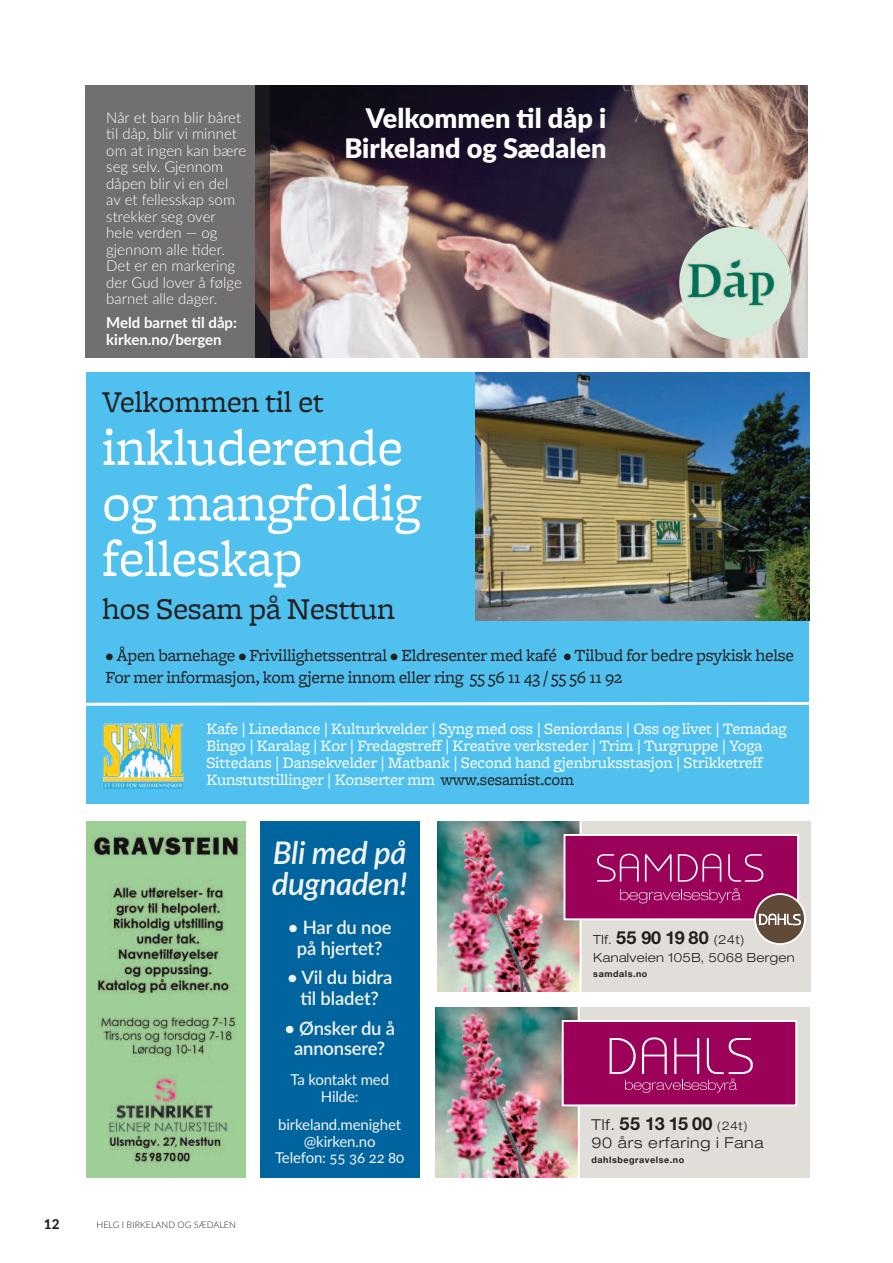
<style>
.page{position:relative;width:893px;height:1263px;background:#fff}
.page>*{position:absolute;margin:0;border:0;box-sizing:border-box;transform-origin:0 0}
.t1{font:54px/55.5px "Freight Micro";letter-spacing:-.01em;color:#fff}
.t2{font:31.5px "Freight Micro";letter-spacing:-.01em;color:#231f20}
.t3{font:italic 600 31.2px/31.5px "Lato";letter-spacing:-.01em;color:#f2f3f4}
.t4{font:900 27px/29.5px "Lato";color:#fff;text-align:right}
.t5{font:600 18.45px/20.7px "Lato";letter-spacing:-.01em;color:#f2f3f4;text-align:center}
.t6{font:700 18px "Helvetica Neue LT Std";color:#231f20}
.t7{font:17.7px/21.6px "Freight Micro";letter-spacing:-.015em;color:#231f20}
.t8{font:16.5px/17.1px "Freight Micro";letter-spacing:-.01em;color:#fff}
.t9{font:300 15px/16.5px "Lato";color:#fff}
.t10{font:15px/16.5px "Lato";letter-spacing:-.01em;color:#f2f3f4;text-align:center}
.t11{font:700 15px/16.5px "Lato";color:#fff}
.t12{font:300 expanded 15px "Helvetica Neue LT Std";letter-spacing:.05em;color:#231f20}
.t13{font:800 13.5px "Lato";color:#231f20}
.t14{font:300 expanded 12.6px/18px "Helvetica Neue LT Std";letter-spacing:.02em;color:#231f20}
.t15{font:700 9px "Helvetica Neue LT Std";letter-spacing:.06em;color:#231f20}
.t16{font:300 9px "Lato";color:#231f20}
.s1{color:#231f20}
.s2{font-weight:300;font-stretch:expanded;font-size:15px}
.s3{font-weight:300;font-stretch:expanded;font-size:12px}
.s4{font-weight:700;font-stretch:normal;font-size:18px}
</style>
<div class="page">
<div style="left:260px;top:822px;width:159px;height:356px;background:#00659e"></div>
<img style="left:86px;top:822px;width:159px;height:356px">
<img style="left:435px;top:1008px;width:143px;height:170px">
<div style="left:579px;top:1008px;width:230px;height:170px;background:#e1ded9"></div>
<hr style="left:578px;top:1008px;width:2px;height:170px;background:#fff">
<div style="left:563px;top:1021px;width:233px;height:84px;background:#9c0159"></div>
<svg style="left:610px;top:1037px;width:143px;height:56px"></svg>
<div style="left:562px;top:1020px;width:235px;height:86px;border:2px solid #fff"></div>
<img style="left:437px;top:822px;width:142px;height:170px">
<div style="left:581px;top:822px;width:230px;height:170px;background:#e1ded9"></div>
<hr style="left:579px;top:822px;width:3px;height:170px;background:#fff">
<div style="left:564px;top:835px;width:234px;height:84px;background:#9c0159"></div>
<svg style="left:620px;top:888px;width:121px;height:15px"></svg>
<svg style="left:728px;top:854px;width:35px;height:28px"></svg>
<svg style="left:597px;top:854px;width:42px;height:28px"></svg>
<svg style="left:678px;top:854px;width:43px;height:28px"></svg>
<svg style="left:645px;top:854px;width:27px;height:27px"></svg>
<div style="left:564px;top:834px;width:235px;height:86px;border:2px solid #fff"></div>
<svg style="left:754px;top:893px;width:52px;height:52px"></svg>
<div style="left:756px;top:895px;width:48px;height:48px;background:#614b38;border-radius:50%"></div>
<svg style="left:759px;top:914px;width:42px;height:11px"></svg>
<div style="left:86px;top:372px;width:722px;height:431px;background:#50c1ef"></div>
<img style="left:103px;top:724px;width:81px;height:65px">
<img style="left:476px;top:372px;width:333px;height:249px">
<svg style="left:86px;top:700px;width:723px;height:7px"></svg>
<img style="left:270px;top:86px;width:538px;height:271px">
<div style="left:85px;top:85px;width:185px;height:272px;background:#231f20;opacity:.64"></div>
<img style="left:776px;top:244px;width:15px;height:69px">
<img style="left:679px;top:227px;width:112px;height:112px;border-radius:50%">
<p class="t9" style="left:106px;top:109px;width:141px">Når et barn blir båret til dåp, blir vi minnet om at ingen kan bære seg selv. Gjennom dåpen blir vi en del av et fellesskap som strekker seg over hele verden — og gjennom alle tider.<br>Det er en markering der Gud lover å følge barnet alle dager.</p>
<p class="t11" style="left:106px;top:315px;width:132px">Meld barnet til dåp: kirken.no/bergen</p>
<h3 class="t4" style="left:344px;top:104px;width:263px">Velkommen til dåp i<br>Birkeland og Sædalen</h3>
<h2 class="t2" style="left:102px;top:384px;width:223px">Velkommen til et</h2>
<h1 class="t1" style="left:102px;top:421px;width:320px">inkluderende og mangfoldig felleskap</h1>
<h2 class="t2" style="left:102px;top:591px;width:295px">hos Sesam på Nesttun</h2>
<p class="t7" style="left:106px;top:645px;width:690px">• Åpen barnehage • Frivillighetssentral • Eldresenter med kafé • Tilbud for bedre psykisk helse<br>For mer informasjon, kom gjerne innom eller ring 55 56 11 43 / 55 56 11 92</p>
<p class="t8" style="left:206px;top:720px;width:582px">Kafe | Linedance | Kulturkvelder | Syng med oss | Seniordans | Oss og livet | Temadag Bingo | Karalag | Kor | Fredagstreff | Kreative verksteder | Trim | Turgruppe | Yoga Sittedans | Dansekvelder | Matbank | Second hand gjenbruksstasjon | Strikketreff Kunstutstillinger | Konserter mm <span class="s1">www.sesamist.com</span></p>
<p class="t13" style="left:44px;top:1216px;width:17px">12</p>
<p class="t16" style="left:97px;top:1219px;width:141px">HELG I BIRKELAND OG SÆDALEN</p>
<h3 class="t3" style="left:272px;top:837px;width:137px">Bli med på dugnaden!</h3>
<p class="t5" style="left:288px;top:917px;width:105px">• Har du noe på hjertet?</p>
<p class="t5" style="left:287px;top:967px;width:107px">• Vil du bidra til bladet?</p>
<p class="t5" style="left:284px;top:1018px;width:112px">• Ønsker du å annonsere?</p>
<p class="t10" style="left:290px;top:1072px;width:100px">Ta kontakt med<br>Hilde:</p>
<p class="t10" style="left:275px;top:1117px;width:131px">birkeland.menighet @kirken.no<br>Telefon: 55 36 22 80</p>
<p class="t6" style="left:591px;top:1117px;width:158px"><span class="s2">Tlf.</span> 55 13 15 00 <span class="s3">(24t)</span></p>
<p class="t14" style="left:593px;top:931px;width:203px">Tlf. <span class="s4">55 90 19 80</span> (24t)<br>Kanalveien 105B, 5068 Bergen</p>
<p class="t15" style="left:593px;top:970px;width:56px">samdals.no</p>
<p class="t12" style="left:591px;top:1137px;width:174px">90 års erfaring i Fana</p>
<p class="t15" style="left:591px;top:1156px;width:94px">dahlsbegravelse.no</p>
</div>
